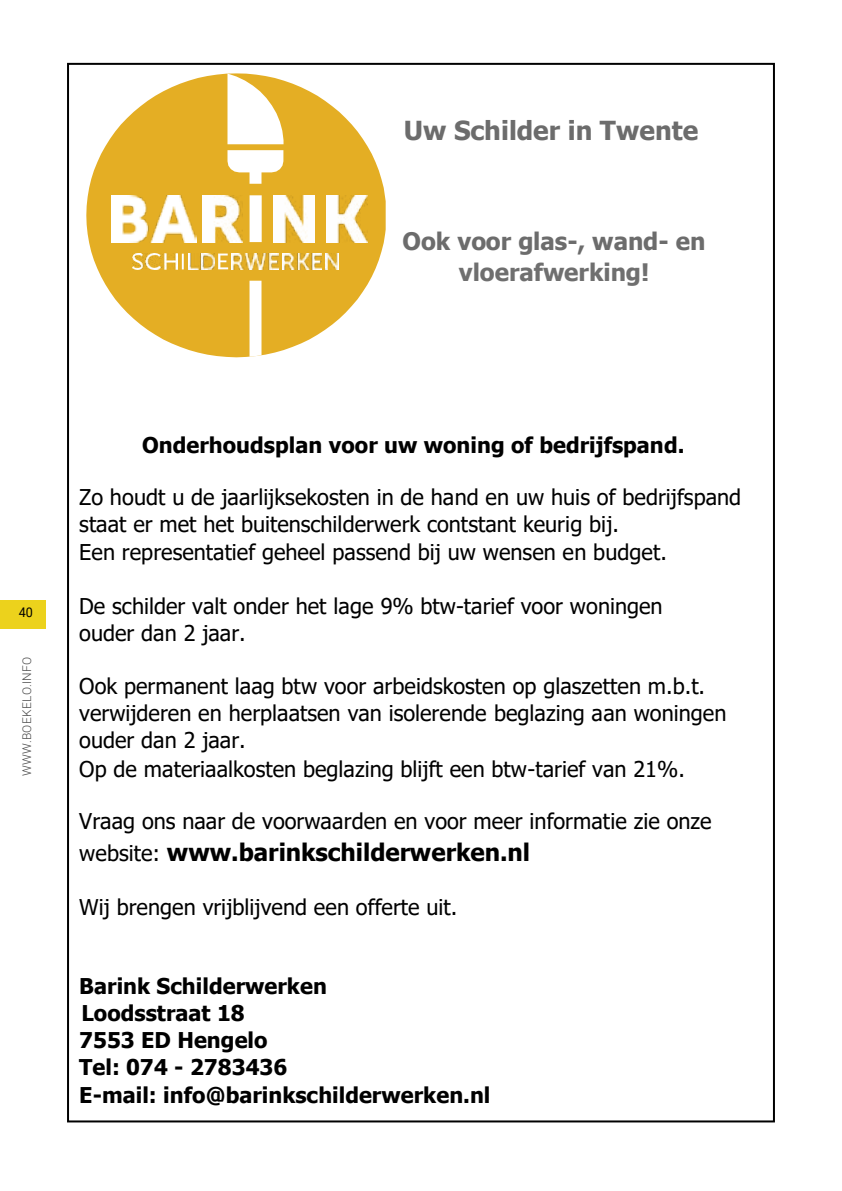
<style>
.page{position:relative;width:842px;height:1191px;background:#fff}
.page>*{position:absolute;margin:0;border:0;box-sizing:border-box;transform-origin:0 0}
.t1{font:700 26.2px "Tahoma";color:#6c6c6c}
.t2{font:700 24px "Tahoma";color:#000}
.t3{font:700 24px "Tahoma";color:#6c6c6c}
.t4{font:700 24px "Tahoma";color:#6f6f6f}
.t5{font:21.8px/27.4px "Tahoma";color:#000}
.t6{font:700 21.8px/27.2px "Tahoma";color:#000}
.t7{font:13.4px "Roboto";color:#000;scale:.95 1}
.t8{font:300 12px "Roboto";letter-spacing:.035em;color:#484848}
.s1{font-weight:400;font-size:21.8px}
</style>
<div class="page">
<svg style="left:86px;top:74px;width:300px;height:283px;fill:#e4ae24"></svg>
<img style="left:111px;top:195px;width:86px;height:47px">
<img style="left:202px;top:195px;width:16px;height:47px">
<img style="left:284px;top:195px;width:31px;height:47px">
<img style="left:326px;top:195px;width:42px;height:47px">
<img style="left:133px;top:253px;width:44px;height:17px">
<svg style="left:182px;top:254px;width:2px;height:15px"></svg>
<img style="left:188px;top:253px;width:27px;height:16px">
<img style="left:284px;top:253px;width:38px;height:16px">
<img style="left:325px;top:253px;width:14px;height:16px">
<svg style="left:218px;top:73px;width:66px;height:284px"></svg>
<div style="left:0;top:600px;width:46px;height:28px;background:#ecd21c"></div>
<p class="t1" style="left:404px;top:112px;width:296px">Uw Schilder in Twente</p>
<p class="t3" style="left:402px;top:224px;width:304px">Ook voor glas-, wand- en</p>
<p class="t4" style="left:459px;top:255px;width:192px">vloerafwerking!</p>
<p class="t7" style="left:19px;top:603px;width:16px">40</p>
<p class="t8" style="left:19px;top:776px;width:121px;rotate:-90deg">WWW.BOEKELO.INFO</p>
<p class="t6" style="left:142px;top:432px;width:544px">Onderhoudsplan voor uw woning of bedrijfspand.</p>
<p class="t5" style="left:79px;top:485px;width:663px">Zo houdt u de jaarlijksekosten in de hand en uw huis of bedrijfspand staat er met het buitenschilderwerk contstant keurig bij.<br>Een representatief geheel passend bij uw wensen en budget.</p>
<p class="t5" style="left:79px;top:593px;width:585px">De schilder valt onder het lage 9% btw-tarief voor woningen ouder dan 2 jaar.</p>
<p class="t5" style="left:79px;top:673px;width:649px;line-height:28px">Ook permanent laag btw voor arbeidskosten op glaszetten m.b.t. verwijderen en herplaatsen van isolerende beglazing aan woningen ouder dan 2 jaar.<br>Op de materiaalkosten beglazing blijft een btw-tarief van 21%.</p>
<p class="t5" style="left:79px;top:808px;width:634px">Vraag ons naar de voorwaarden en voor meer informatie zie onze</p>
<p class="t2" style="left:79px;top:835px;width:452px"><span class="s1">website:</span> www.barinkschilderwerken.nl</p>
<p class="t5" style="left:79px;top:895px;width:379px">Wij brengen vrijblijvend een offerte uit.</p>
<p class="t6" style="left:79px;top:973px;width:413px">Barink Schilderwerken<br>Loodsstraat 18<br>7553 ED Hengelo<br>Tel: 074 - 2783436<br>E-mail: info@barinkschilderwerken.nl</p>
</div>
